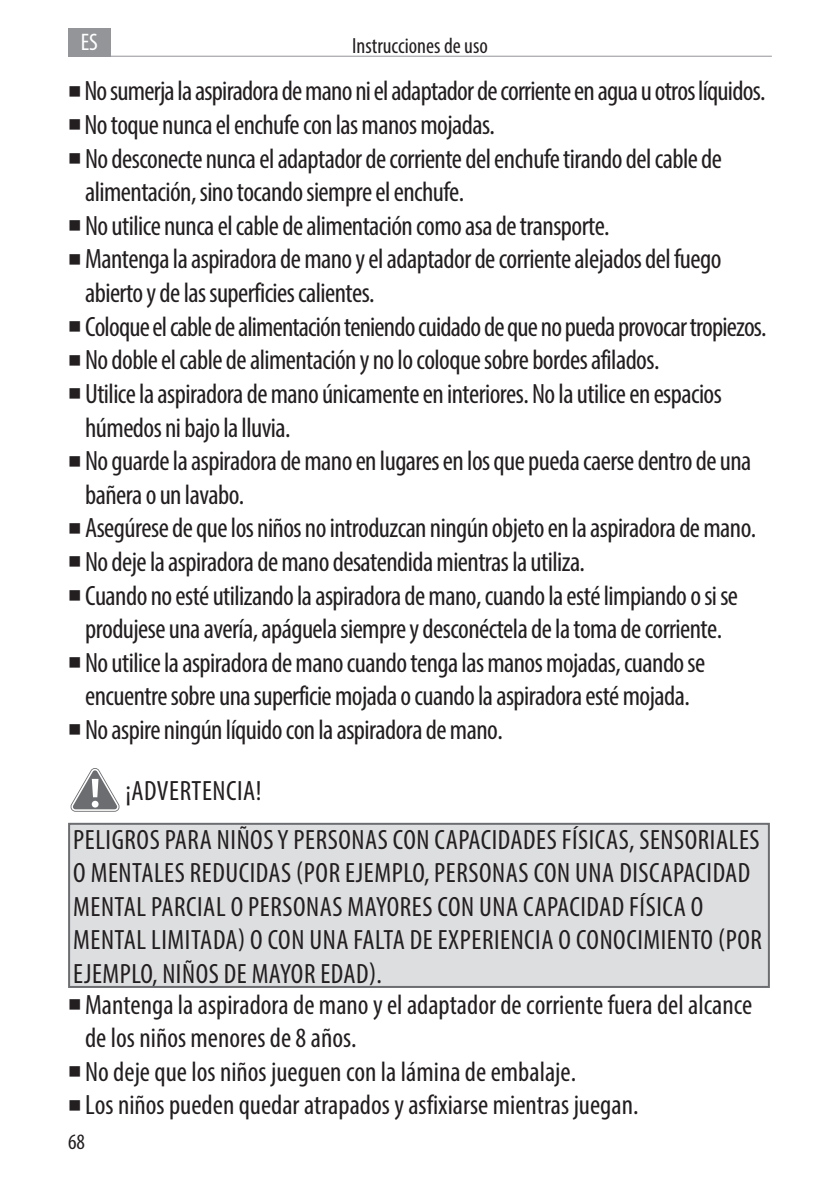
<style>
.page{position:relative;width:840px;height:1191px;background:#fff}
.page>*{position:absolute;margin:0;border:0;box-sizing:border-box;transform-origin:0 0}
.t1{font:condensed 28px/33.6px "Myriad Pro";letter-spacing:-.02em;color:#231f20}
.t2{font:condensed 28px/33.6px "Myriad Pro";letter-spacing:.02em;color:#231f20}
.t3{font:condensed 28px/33.6px "Myriad Pro";color:#231f20}
.t4{font:condensed 24px "Myriad Pro";color:#fff}
.t5{font:condensed 22px "Myriad Pro";color:#231f20}
</style>
<div class="page">
<div style="left:68px;top:28px;width:43px;height:29px;background:#939598"></div>
<hr style="left:68px;top:56px;width:703px;height:1px;background:#939598">
<svg style="left:73px;top:811px;width:44px;height:1px"></svg>
<svg style="left:70px;top:768px;width:50px;height:43px"></svg>
<div style="left:69px;top:824px;width:699px;height:163px;background:#dddee0"></div>
<div style="left:68px;top:823px;width:701px;height:165px;border:2px solid #6c6d70"></div>
<p class="t4" style="left:81px;top:28px;width:19px">ES</p>
<p class="t5" style="left:352px;top:32px;width:137px">Instrucciones de uso</p>
<p class="t1" style="left:84px;top:74px;width:683px">No sumerja la aspiradora de mano ni el adaptador de corriente en agua u otros líquidos.<br>No toque nunca el enchufe con las manos mojadas.<br>No desconecte nunca el adaptador de corriente del enchufe tirando del cable de alimentación, sino tocando siempre el enchufe.<br>No utilice nunca el cable de alimentación como asa de transporte.<br>Mantenga la aspiradora de mano y el adaptador de corriente alejados del fuego abierto y de las superficies calientes.<br>Coloque el cable de alimentación teniendo cuidado de que no pueda provocar tropiezos.<br>No doble el cable de alimentación y no lo coloque sobre bordes afilados.<br>Utilice la aspiradora de mano únicamente en interiores. No la utilice en espacios húmedos ni bajo la lluvia.<br>No guarde la aspiradora de mano en lugares en los que pueda caerse dentro de una bañera o un lavabo.<br>Asegúrese de que los niños no introduzcan ningún objeto en la aspiradora de mano.<br>No deje la aspiradora de mano desatendida mientras la utiliza.<br>Cuando no esté utilizando la aspiradora de mano, cuando la esté limpiando o si se produjese una avería, apáguela siempre y desconéctela de la toma de corriente.<br>No utilice la aspiradora de mano cuando tenga las manos mojadas, cuando se encuentre sobre una superficie mojada o cuando la aspiradora esté mojada.<br>No aspire ningún líquido con la aspiradora de mano.</p>
<p class="t2" style="left:73px;top:765px;width:687px;line-height:49px;text-indent:52px">¡ADVERTENCIA!<br>PELIGROS PARA NIÑOS Y PERSONAS CON CAPACIDADES FÍSICAS, SENSORIALES</p>
<p class="t2" style="left:73px;top:856px;width:690px">O MENTALES REDUCIDAS (POR EJEMPLO, PERSONAS CON UNA DISCAPACIDAD MENTAL PARCIAL O PERSONAS MAYORES CON UNA CAPACIDAD FÍSICA O MENTAL LIMITADA) O CON UNA FALTA DE EXPERIENCIA O CONOCIMIENTO (POR EJEMPLO, NIÑOS DE MAYOR EDAD).</p>
<p class="t3" style="left:85px;top:987px;width:668px">Mantenga la aspiradora de mano y el adaptador de corriente fuera del alcance de los niños menores de 8 años.<br>No deje que los niños jueguen con la lámina de embalaje.<br>Los niños pueden quedar atrapados y asfixiarse mientras juegan.</p>
<p class="t5" style="left:68px;top:1128px;width:18px">68</p>
</div>
